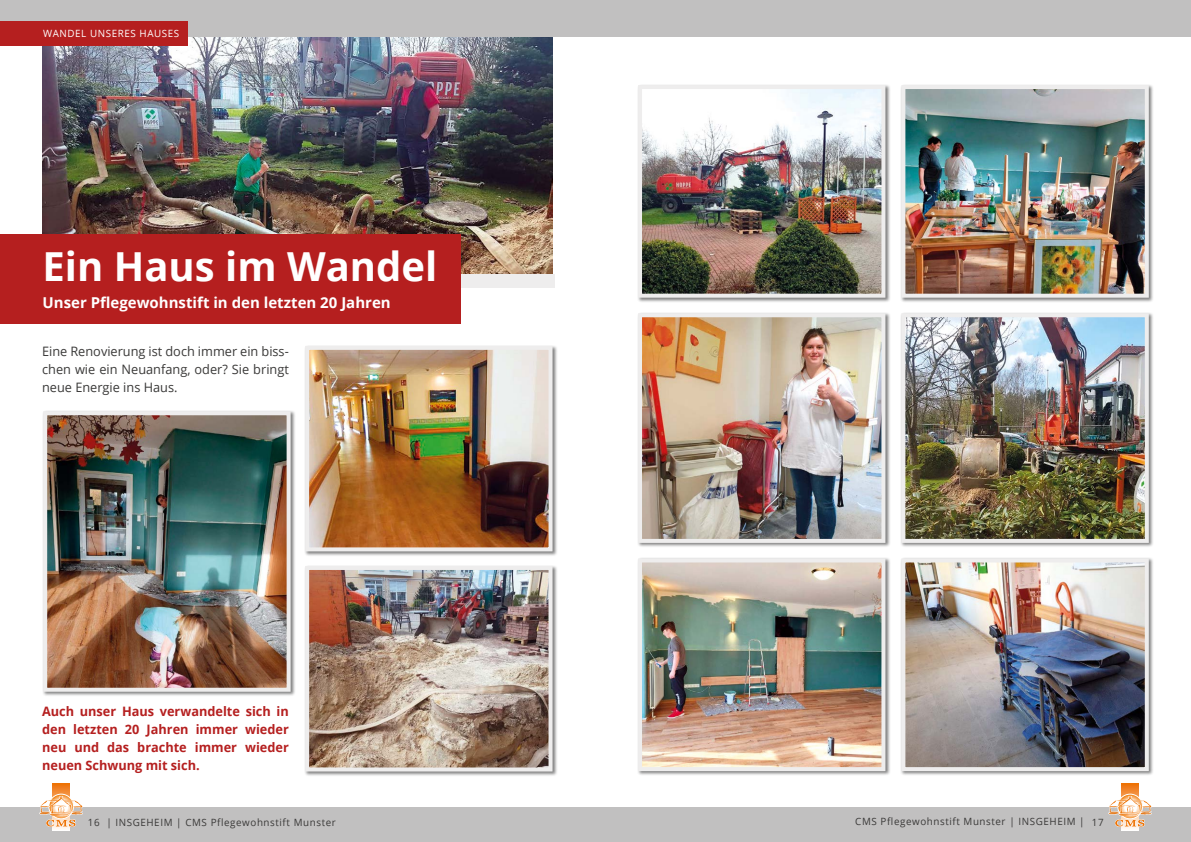
<style>
.page{position:relative;width:1191px;height:842px;background:#fff}
.page>*{position:absolute;margin:0;border:0;box-sizing:border-box;transform-origin:0 0}
.t1{font:700 40px "Open Sans";color:#fff}
.t2{font:700 15px "Open Sans";color:#fff}
.t3{font:700 13px/18px "Open Sans";color:#b51f1f;text-align:justify}
.t4{font:13px/18px "Open Sans";color:#3a3938;text-align:justify}
.t5{font:10px "Open Sans";letter-spacing:.06em;color:#3a3938}
.t6{font:10px "Open Sans";letter-spacing:.06em;color:#fff}
</style>
<div class="page">
<div style="left:0;top:807px;width:1191px;height:35px;background:#c1c0c0"></div>
<img style="left:43px;top:36px;width:509px;height:239px">
<div style="left:0;top:0;width:1191px;height:36px;background:#c1c0c0"></div>
<svg style="left:53px;top:784px;width:17px;height:46px"></svg>
<div style="left:49px;top:794px;width:25px;height:25px;border:1px solid #fff;border-radius:50%"></div>
<svg style="left:39px;top:796px;width:44px;height:31px"></svg>
<svg style="left:1121px;top:784px;width:18px;height:46px"></svg>
<div style="left:1117px;top:794px;width:25px;height:25px;border:1px solid #fff;border-radius:50%"></div>
<svg style="left:1108px;top:796px;width:44px;height:31px"></svg>
<div style="left:0;top:275px;width:554px;height:13px;background:#eeeded"></div>
<div style="left:0;top:234px;width:461px;height:90px;background:#b51f1f"></div>
<div style="left:304px;top:345px;width:253px;height:212px;background:#000;opacity:.5"></div>
<img style="left:310px;top:351px;width:237px;height:195px">
<div style="left:305px;top:346px;width:247px;height:205px;border:4px solid #eeeded"></div>
<div style="left:304px;top:565px;width:253px;height:212px;background:#000;opacity:.5"></div>
<img style="left:310px;top:571px;width:237px;height:195px">
<div style="left:305px;top:566px;width:247px;height:205px;border:4px solid #eeeded"></div>
<div style="left:637px;top:84px;width:253px;height:219px;background:#000;opacity:.5"></div>
<img style="left:643px;top:90px;width:237px;height:203px">
<div style="left:638px;top:85px;width:247px;height:213px;border:4px solid #eeeded"></div>
<div style="left:637px;top:312px;width:253px;height:236px;background:#000;opacity:.5"></div>
<img style="left:643px;top:318px;width:237px;height:220px">
<div style="left:638px;top:313px;width:247px;height:230px;border:4px solid #eeeded"></div>
<div style="left:637px;top:558px;width:253px;height:218px;background:#000;opacity:.5"></div>
<img style="left:643px;top:563px;width:237px;height:203px">
<div style="left:638px;top:558px;width:247px;height:213px;border:4px solid #eeeded"></div>
<div style="left:900px;top:84px;width:254px;height:219px;background:#000;opacity:.5"></div>
<img style="left:906px;top:90px;width:237px;height:203px">
<div style="left:901px;top:85px;width:247px;height:213px;border:4px solid #eeeded"></div>
<div style="left:900px;top:312px;width:254px;height:236px;background:#000;opacity:.5"></div>
<img style="left:906px;top:318px;width:237px;height:220px">
<div style="left:901px;top:313px;width:247px;height:230px;border:4px solid #eeeded"></div>
<div style="left:900px;top:558px;width:254px;height:218px;background:#000;opacity:.5"></div>
<img style="left:906px;top:563px;width:237px;height:203px">
<div style="left:901px;top:558px;width:247px;height:213px;border:4px solid #eeeded"></div>
<div style="left:42px;top:410px;width:254px;height:287px;background:#000;opacity:.5"></div>
<img style="left:48px;top:416px;width:238px;height:271px">
<div style="left:43px;top:411px;width:248px;height:281px;border:4px solid #eeeded"></div>
<div style="left:0;top:21px;width:187px;height:25px;background:#b51f1f"></div>
<p class="t6" style="left:43px;top:27px;width:138px">WANDEL UNSERES HAUSES</p>
<h1 class="t1" style="left:43px;top:239px;width:396px">Ein Haus im Wandel</h1>
<p class="t2" style="left:43px;top:292px;width:350px">Unser Pflegewohnstift in den letzten 20 Jahren</p>
<p class="t4" style="left:42px;top:342px;width:248px">Eine Renovierung ist doch immer ein biss&shy;chen wie ein Neuanfang, oder? Sie bringt neue Energie ins Haus.</p>
<p class="t3" style="left:42px;top:702px;width:248px">Auch unser Haus verwandelte sich in den letzten 20 Jahren immer wieder neu und das brachte immer wieder neuen Schwung mit sich.</p>
<p class="t5" style="left:88px;top:815px;width:249px">16 | INSGEHEIM | CMS Pflegewohnstift Munster</p>
<p class="t5" style="left:855px;top:814px;width:250px">CMS Pflegewohnstift Munster | INSGEHEIM | 17</p>
</div>
